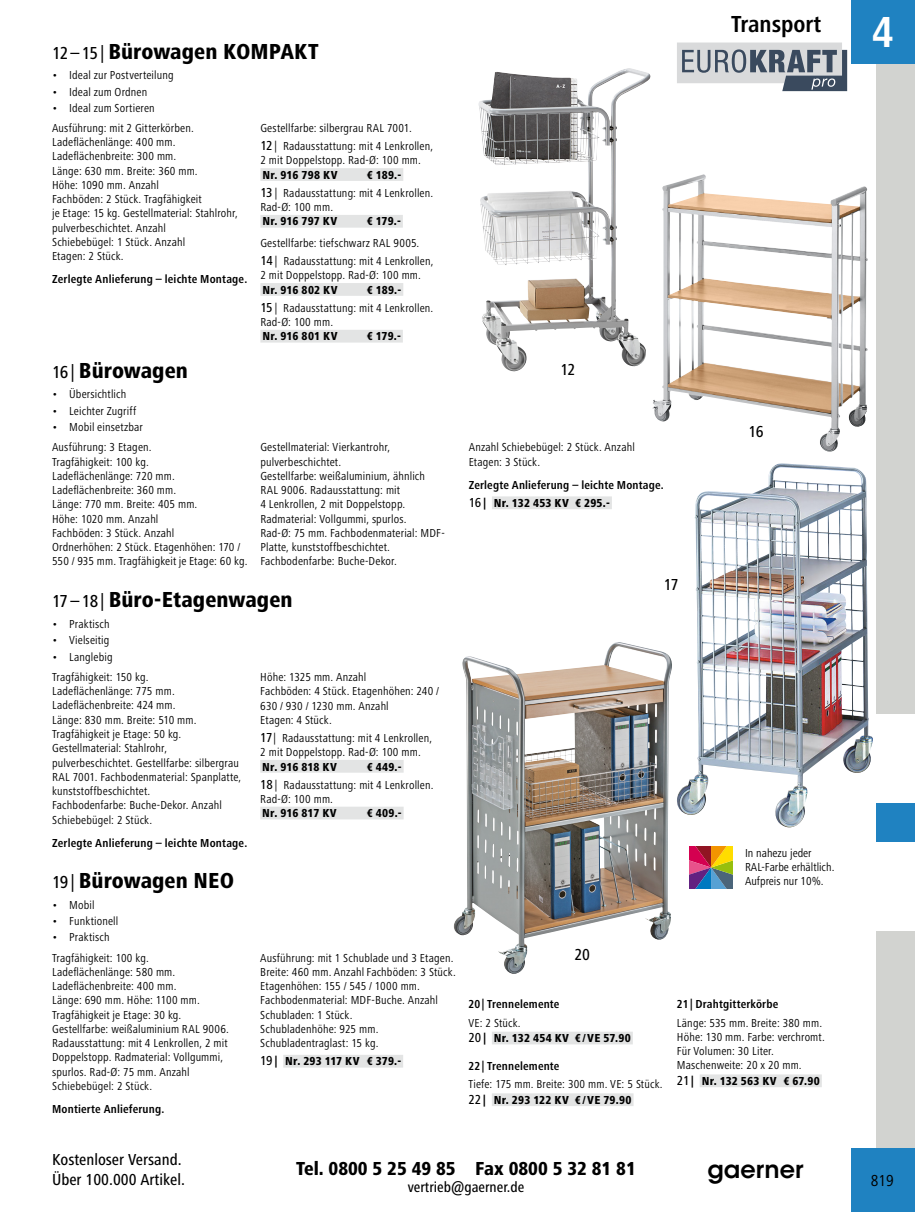
<style>
.page{position:relative;width:915px;height:1212px;background:#fff}
.page>*{position:absolute;margin:0;border:0;box-sizing:border-box;transform-origin:0 0}
.t1{font:700 condensed 45px "Frutiger Next Pro";color:#fff}
.t2{font:700 condensed 24px "Frutiger Next LTW1 G";color:#000}
.t3{font:600 24px "ITC Avant Garde Std";color:#000}
.t4{font:800 condensed 22.5px "Frutiger Next LTW1 G";color:#000}
.t5{font:800 condensed 19.5px "Frutiger Next LTW1 G";color:#000}
.t6{font:500 condensed 16.5px/19.5px "Frutiger Next LTW1 G";color:#000}
.t7{font:condensed 16.5px "Frutiger Next Pro";color:#000}
.t8{font:500 condensed 15px "Frutiger Next LTW1 G";color:#000}
.t9{font:condensed 12px/14.2px "Frutiger Next LTW1 G";letter-spacing:.01em;color:#000}
.t10{font:700 condensed 12px/18.3px "Frutiger Next LTW1 G";letter-spacing:.015em;color:#000}
.t11{font:800 condensed 12px/15.8px "Frutiger Next LTW1 G";letter-spacing:.015em;color:#000}
.s1{font-weight:500;font-size:18px}
.s2{font-weight:500;font-size:13.5px}
.s3{font-weight:800}
.s4{font-weight:400}
</style>
<div class="page">
<img style="left:478px;top:68px;width:150px;height:197px">
<img style="left:652px;top:174px;width:215px;height:278px">
<img style="left:677px;top:463px;width:196px;height:364px">
<img style="left:453px;top:642px;width:219px;height:332px">
<svg style="left:677px;top:43px;width:169px;height:48px;background:#a8aeb5"></svg>
<div style="left:876px;top:64px;width:38px;height:1084px;background:#d2d3d0"></div>
<div style="left:850px;top:1148px;width:64px;height:64px;background:#1f82c1"></div>
<div style="left:850px;top:0;width:64px;height:64px;background:#1f82c1"></div>
<div style="left:876px;top:714px;width:38px;height:217px;background:#fff"></div>
<div style="left:876px;top:804px;width:38px;height:38px;background:#1f82c1"></div>
<div style="left:491px;top:1093px;width:142px;height:13px;background:#e3e4e4"></div>
<div style="left:699px;top:1074px;width:122px;height:13px;background:#e3e4e4"></div>
<div style="left:491px;top:1032px;width:141px;height:12px;background:#e3e4e4"></div>
<svg style="left:689px;top:846px;width:43px;height:43px;background:#986a5e"></svg>
<div style="left:283px;top:1055px;width:120px;height:12px;background:#e3e4e4"></div>
<div style="left:260px;top:760px;width:143px;height:13px;background:#e3e4e4"></div>
<div style="left:260px;top:807px;width:143px;height:12px;background:#e3e4e4"></div>
<div style="left:491px;top:496px;width:120px;height:13px;background:#e3e4e4"></div>
<div style="left:260px;top:168px;width:143px;height:13px;background:#e3e4e4"></div>
<div style="left:260px;top:215px;width:143px;height:13px;background:#e3e4e4"></div>
<div style="left:260px;top:283px;width:143px;height:13px;background:#e3e4e4"></div>
<div style="left:260px;top:330px;width:143px;height:13px;background:#e3e4e4"></div>
<h3 class="t4" style="left:52px;top:38px;width:268px"><span class="s1">12 – 15 |</span> Bürowagen KOMPAKT</h3>
<p class="t9" style="left:52px;top:68px;width:123px">• Ideal zur Postverteilung</p>
<p class="t9" style="left:52px;top:85px;width:97px">• Ideal zum Ordnen</p>
<p class="t9" style="left:52px;top:101px;width:104px">• Ideal zum Sortieren</p>
<p class="t9" style="left:52px;top:121px;width:187px">Ausführung: mit 2 Gitterkörben.<br>Ladeflächenlänge: 400 mm.<br>Ladeflächenbreite: 300 mm.<br>Länge: 630 mm. Breite: 360 mm.<br>Höhe: 1090 mm. Anzahl<br>Fachböden: 2 Stück. Tragfähigkeit<br>je Etage: 15 kg. Gestellmaterial: Stahlrohr, pulverbeschichtet. Anzahl<br>Schiebebügel: 1 Stück. Anzahl<br>Etagen: 2 Stück.</p>
<p class="t10" style="left:52px;top:270px;width:196px">Zerlegte Anlieferung – leichte Montage.</p>
<h3 class="t4" style="left:52px;top:357px;width:137px"><span class="s1">16 |</span> Bürowagen</h3>
<p class="t9" style="left:52px;top:387px;width:76px">• Übersichtlich</p>
<p class="t9" style="left:52px;top:404px;width:85px">• Leichter Zugriff</p>
<p class="t9" style="left:52px;top:420px;width:92px">• Mobil einsetzbar</p>
<p class="t9" style="left:260px;top:119px;width:174px;line-height:18.3px">Gestellfarbe: silbergrau RAL 7001.<br><span class="s2">12</span> | Radausstattung: mit 4 Lenkrollen,</p>
<p class="t9" style="left:260px;top:153px;width:162px">2 mit Doppelstopp. Rad-Ø: 100 mm.</p>
<p class="t11" style="left:262px;top:167px;width:77px">Nr. 916 798 KV</p>
<p class="t9" style="left:260px;top:166px;width:174px;line-height:18.3px;text-indent:106px"><span class="s3">€ 189.-<br></span><span class="s2">13</span> | Radausstattung: mit 4 Lenkrollen.</p>
<p class="t9" style="left:260px;top:200px;width:74px">Rad-Ø: 100 mm.</p>
<p class="t11" style="left:262px;top:214px;width:76px">Nr. 916 797 KV</p>
<p class="t11" style="left:366px;top:214px;width:36px">€ 179.-</p>
<p class="t9" style="left:260px;top:234px;width:174px;line-height:18.3px">Gestellfarbe: tiefschwarz RAL 9005.<br><span class="s2">14</span> | Radausstattung: mit 4 Lenkrollen,</p>
<p class="t9" style="left:260px;top:268px;width:162px">2 mit Doppelstopp. Rad-Ø: 100 mm.</p>
<p class="t11" style="left:262px;top:282px;width:77px">Nr. 916 802 KV</p>
<p class="t9" style="left:260px;top:280px;width:174px;line-height:18.3px;text-indent:106px"><span class="s3">€ 189.-<br></span><span class="s2">15</span> | Radausstattung: mit 4 Lenkrollen.</p>
<p class="t9" style="left:260px;top:315px;width:74px">Rad-Ø: 100 mm.</p>
<p class="t11" style="left:262px;top:328px;width:77px">Nr. 916 801 KV</p>
<p class="t11" style="left:366px;top:328px;width:36px">€ 179.-</p>
<h3 class="t6" style="left:560px;top:359px;width:16px">12</h3>
<p class="t9" style="left:52px;top:440px;width:197px">Ausführung: 3 Etagen.<br>Tragfähigkeit: 100 kg.<br>Ladeflächenlänge: 720 mm.<br>Ladeflächenbreite: 360 mm.<br>Länge: 770 mm. Breite: 405 mm.<br>Höhe: 1020 mm. Anzahl<br>Fachböden: 3 Stück. Anzahl<br>Ordnerhöhen: 2 Stück. Etagenhöhen: 170 /<br>550 / 935 mm. Tragfähigkeit je Etage: 60 kg.</p>
<p class="t9" style="left:260px;top:440px;width:186px">Gestellmaterial: Vierkantrohr, pulverbeschichtet.<br>Gestellfarbe: weißaluminium, ähnlich RAL 9006. Radausstattung: mit<br>4 Lenkrollen, 2 mit Doppelstopp.<br>Radmaterial: Vollgummi, spurlos.<br>Rad-Ø: 75 mm. Fachbodenmaterial: MDF-Platte, kunststoffbeschichtet.<br>Fachbodenfarbe: Buche-Dekor.</p>
<p class="t9" style="left:468px;top:440px;width:168px">Anzahl Schiebebügel: 2 Stück. Anzahl<br>Etagen: 3 Stück.</p>
<p class="t10" style="left:468px;top:476px;width:196px">Zerlegte Anlieferung – leichte Montage.<br><span class="s2">16</span> <span class="s3">| Nr. 132 453 KV € 295.-</span></p>
<h3 class="t4" style="left:52px;top:587px;width:242px"><span class="s1">17 – 18 |</span> Büro-Etagenwagen</h3>
<p class="t9" style="left:52px;top:617px;width:59px">• Praktisch</p>
<p class="t9" style="left:52px;top:633px;width:59px">• Vielseitig</p>
<p class="t9" style="left:52px;top:650px;width:62px">• Langlebig</p>
<p class="t9" style="left:52px;top:670px;width:191px">Tragfähigkeit: 150 kg.<br>Ladeflächenlänge: 775 mm.<br>Ladeflächenbreite: 424 mm.<br>Länge: 830 mm. Breite: 510 mm.<br>Tragfähigkeit je Etage: 50 kg.<br>Gestellmaterial: Stahlrohr, pulverbeschichtet. Gestellfarbe: silbergrau<br>RAL 7001. Fachbodenmaterial: Spanplatte, kunststoffbeschichtet.<br>Fachbodenfarbe: Buche-Dekor. Anzahl<br>Schiebebügel: 2 Stück.</p>
<p class="t10" style="left:52px;top:833px;width:196px">Zerlegte Anlieferung – leichte Montage.</p>
<h3 class="t4" style="left:52px;top:867px;width:183px"><span class="s1">19 |</span> Bürowagen NEO</h3>
<p class="t9" style="left:52px;top:897px;width:44px">• Mobil</p>
<p class="t9" style="left:52px;top:914px;width:68px">• Funktionell</p>
<p class="t9" style="left:52px;top:930px;width:59px">• Praktisch</p>
<p class="t9" style="left:260px;top:670px;width:180px">Höhe: 1325 mm. Anzahl<br>Fachböden: 4 Stück. Etagenhöhen: 240 /<br>630 / 930 / 1230 mm. Anzahl<br>Etagen: 4 Stück.</p>
<p class="t9" style="left:260px;top:731px;width:173px"><span class="s2">17</span>| Radausstattung: mit 4 Lenkrollen,<br>2 mit Doppelstopp. Rad-Ø: 100 mm.</p>
<p class="t11" style="left:262px;top:759px;width:76px">Nr. 916 818 KV</p>
<p class="t9" style="left:260px;top:757px;width:175px;line-height:18.3px;text-indent:106px"><span class="s3">€ 449.-<br></span><span class="s2">18</span> | Radausstattung: mit 4 Lenkrollen.</p>
<p class="t9" style="left:260px;top:792px;width:74px">Rad-Ø: 100 mm.</p>
<p class="t11" style="left:262px;top:805px;width:76px">Nr. 916 817 KV</p>
<p class="t11" style="left:366px;top:805px;width:36px">€ 409.-</p>
<h3 class="t6" style="left:663px;top:575px;width:16px">17</h3>
<h2 class="t2" style="left:730px;top:10px;width:92px">Transport</h2>
<h3 class="t6" style="left:748px;top:422px;width:17px">16</h3>
<p class="t9" style="left:744px;top:845px;width:91px">In nahezu jeder<br>RAL-Farbe erhältlich.<br>Aufpreis nur 10%.</p>
<p class="t9" style="left:52px;top:950px;width:178px">Tragfähigkeit: 100 kg.<br>Ladeflächenlänge: 580 mm.<br>Ladeflächenbreite: 400 mm.<br>Länge: 690 mm. Höhe: 1100 mm.<br>Tragfähigkeit je Etage: 30 kg.<br>Gestellfarbe: weißaluminium RAL 9006.<br>Radausstattung: mit 4 Lenkrollen, 2 mit<br>Doppelstopp. Radmaterial: Vollgummi, spurlos. Rad-Ø: 75 mm. Anzahl<br>Schiebebügel: 2 Stück.</p>
<p class="t10" style="left:52px;top:1100px;width:114px">Montierte Anlieferung.</p>
<h3 class="t6" style="left:52px;top:1150px;width:134px">Kostenloser Versand.<br>Über 100.000 Artikel.</h3>
<p class="t9" style="left:260px;top:950px;width:197px">Ausführung: mit 1 Schublade und 3 Etagen.<br>Breite: 460 mm. Anzahl Fachböden: 3 Stück.<br>Etagenhöhen: 155 / 545 / 1000 mm.<br>Fachbodenmaterial: MDF-Buche. Anzahl<br>Schubladen: 1 Stück.<br>Schubladenhöhe: 925 mm.<br>Schubladentraglast: 15 kg.</p>
<p class="t11" style="left:260px;top:1053px;width:142px"><span class="s2">19</span> | Nr. 293 117 KV € 379.-</p>
<h3 class="t6" style="left:574px;top:945px;width:17px">20</h3>
<p class="t10" style="left:468px;top:995px;width:92px">20 | Trennelemente</p>
<p class="t11" style="left:468px;top:1015px;width:164px"><span class="s4">VE: 2 Stück.<br></span><span class="s2">20</span> | Nr. 132 454 KV €/VE 57.90</p>
<p class="t10" style="left:468px;top:1056px;width:92px">22 | Trennelemente</p>
<p class="t9" style="left:468px;top:1076px;width:195px;line-height:15.8px">Tiefe: 175 mm. Breite: 300 mm. VE: 5 Stück.<br><span class="s2">22</span> <span class="s3">| Nr. 293 122 KV €/VE 79.90</span></p>
<p class="t10" style="left:676px;top:995px;width:103px">21 | Drahtgitterkörbe</p>
<p class="t9" style="left:676px;top:1015px;width:149px">Länge: 535 mm. Breite: 380 mm.<br>Höhe: 130 mm. Farbe: verchromt.<br>Für Volumen: 30 Liter.<br>Maschenweite: 20 x 20 mm.</p>
<p class="t11" style="left:676px;top:1073px;width:144px"><span class="s2">21</span>| Nr. 132 563 KV € 67.90</p>
<h3 class="t5" style="left:296px;top:1157px;width:341px">Tel. 0800 5 25 49 85 Fax 0800 5 32 81 81</h3>
<h2 class="t3" style="left:707px;top:1154px;width:97px">gaerner</h2>
<p class="t8" style="left:407px;top:1178px;width:118px">vertrieb@gaerner.de</p>
<h1 class="t1" style="left:871px;top:7px;width:23px">4</h1>
<h3 class="t7" style="left:870px;top:1171px;width:25px">819</h3>
</div>
